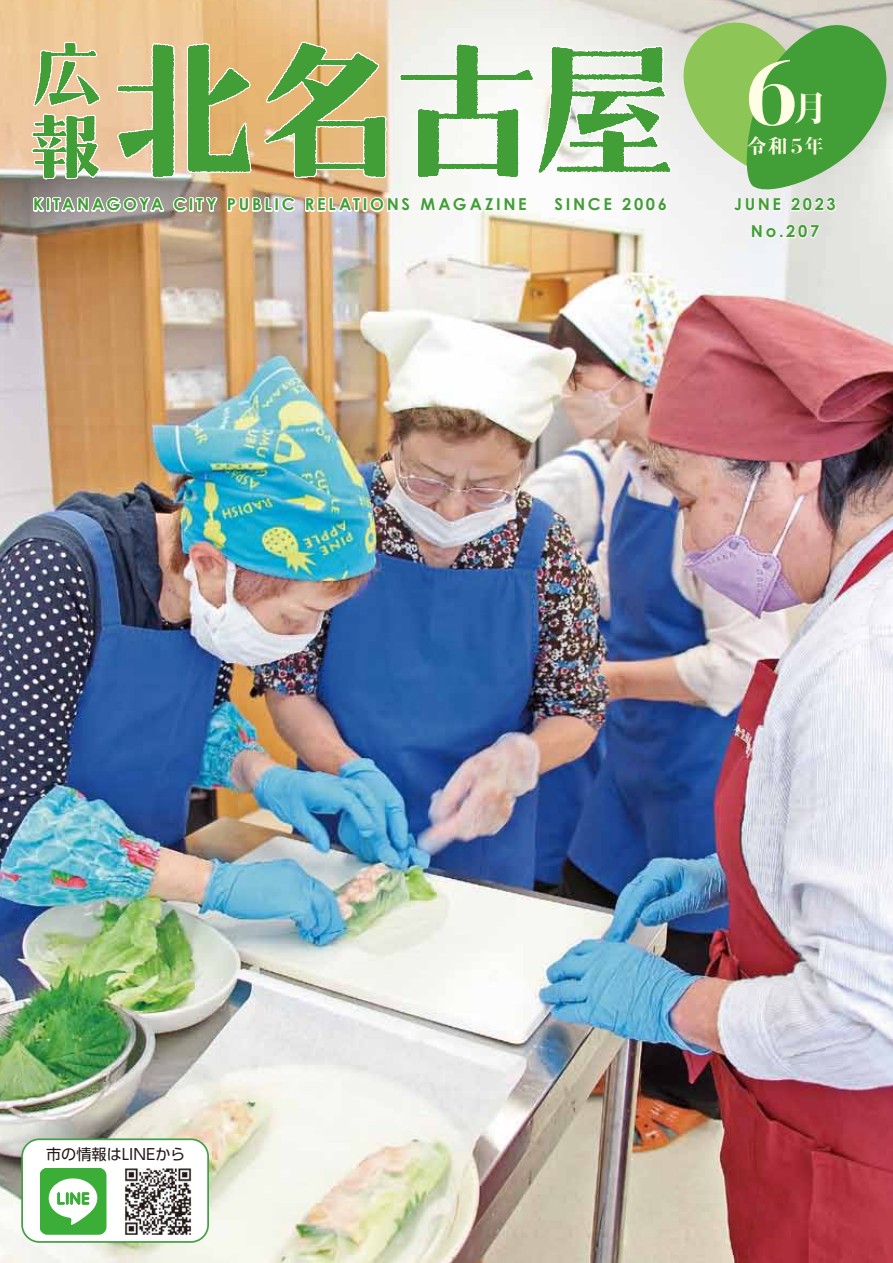
<style>
.page{position:relative;width:893px;height:1263px;background:#fff}
.page>*{position:absolute;margin:0;border:0;box-sizing:border-box;transform-origin:0 0}
.t1{font:800 85.5px "Kocho Std";color:#fffde4}
.t2{font:800 34.2px "Kocho Std";color:#fffde4}
.t3{font:800 19.2px "Kocho Std";color:#fffde4}
.t4{font:700 16.5px "Century Gothic";letter-spacing:.16em;color:#429e37}
.t5{font:15.15px "UD Shin Go Pro";color:#221815}
</style>
<div class="page">
<img style="left:0;top:0;width:893px;height:1263px">
<div style="left:22px;top:1139px;width:186px;height:103px;background:#fff;border-radius:17px"></div>
<div style="left:21px;top:1138px;width:188px;height:105px;border:2px solid #449f47;border-radius:17px"></div>
<svg style="left:40px;top:1168px;width:67px;height:67px"></svg>
<img style="left:125px;top:1168px;width:67px;height:67px">
<svg style="left:31px;top:41px;width:588px;height:139px"></svg>
<svg style="left:32px;top:196px;width:134px;height:18px"></svg>
<svg style="left:172px;top:196px;width:48px;height:17px"></svg>
<svg style="left:226px;top:196px;width:47px;height:17px"></svg>
<svg style="left:280px;top:196px;width:17px;height:17px"></svg>
<svg style="left:304px;top:196px;width:58px;height:17px"></svg>
<svg style="left:368px;top:196px;width:44px;height:18px"></svg>
<svg style="left:418px;top:194px;width:78px;height:20px"></svg>
<svg style="left:503px;top:196px;width:25px;height:18px"></svg>
<svg style="left:552px;top:196px;width:13px;height:17px"></svg>
<svg style="left:572px;top:196px;width:41px;height:18px"></svg>
<svg style="left:33px;top:43px;width:586px;height:135px"></svg>
<svg style="left:750px;top:223px;width:70px;height:17px"></svg>
<svg style="left:619px;top:14px;width:274px;height:199px;background:#a0c891"></svg>
<p class="t4" style="left:33px;top:192px;width:495px">KITANAGOYA CITY PUBLIC RELATIONS MAGAZINE</p>
<p class="t4" style="left:554px;top:192px;width:114px">SINCE 2006</p>
<h1 class="t1" style="left:745px;top:24px;width:55px">6</h1>
<h2 class="t2" style="left:793px;top:81px;width:36px">月</h2>
<p class="t3" style="left:747px;top:130px;width:78px">令和5年</p>
<p class="t4" style="left:734px;top:192px;width:103px">JUNE 2023</p>
<p class="t4" style="left:751px;top:219px;width:70px">No.207</p>
<p class="t5" style="left:46px;top:1141px;width:141px">市の情報はLINEから</p>
</div>
